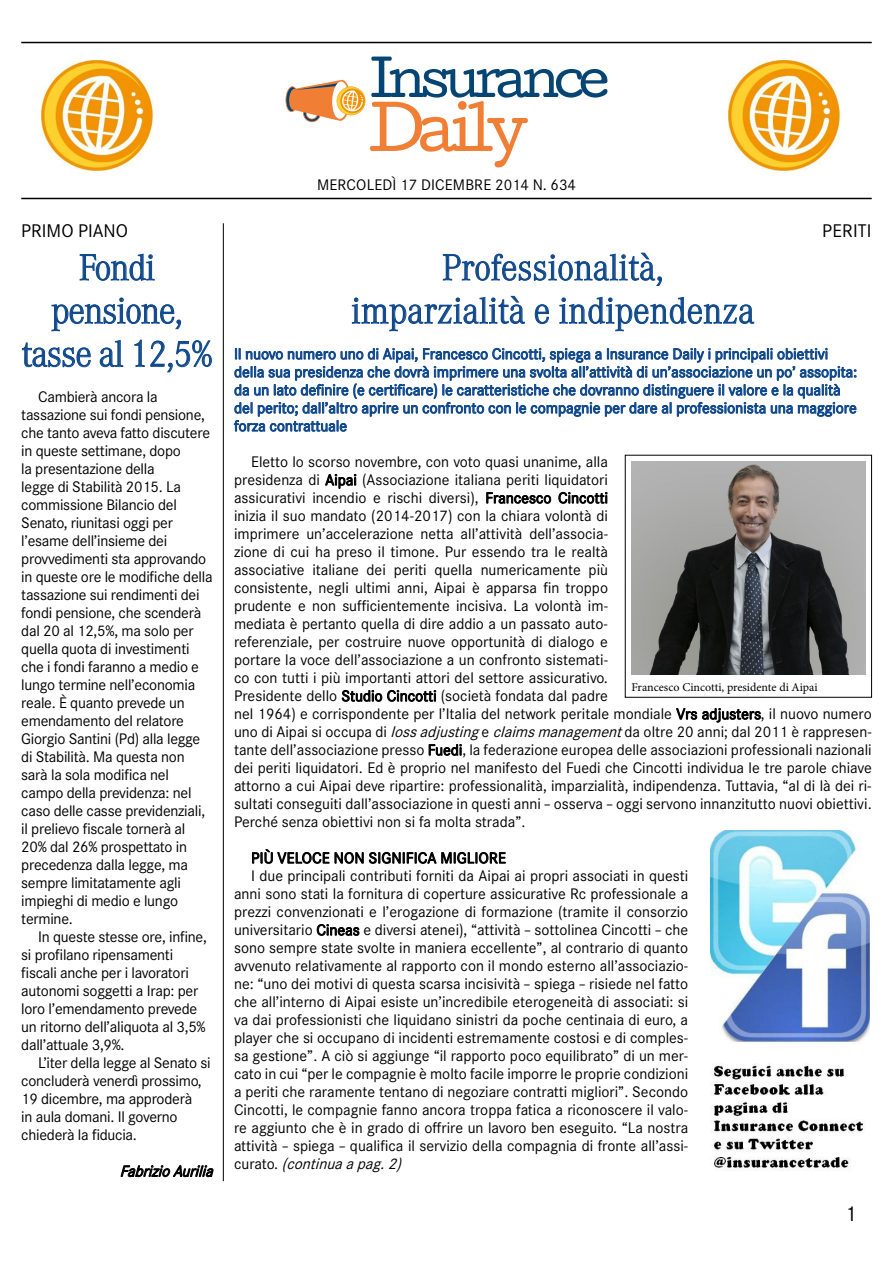
<style>
.page{position:relative;width:893px;height:1263px;background:#fff}
.page>*{position:absolute;margin:0;border:0;box-sizing:border-box;transform-origin:0 0}
.t1{font:300 36px/43.2px "Corporate A";color:#0f488c;text-align:center;scale:.95 1}
.t2{font:300 36px/43.2px "Corporate A";letter-spacing:-.025em;color:#0f488c;text-align:center;scale:.95 1}
.t3{font:21px "Corporate S";color:#000}
.t4{font:18px "Corporate S";color:#000}
.t5{font:15px/18px "Corporate S";color:#000}
.t6{font:15px/18px "Corporate S";color:#0f488c}
.t7{font:italic 15px "Corporate S";color:#000}
.t8{font:12px "Minion Pro";color:#000}
.s1{font-style:italic}
.s2{font-style:normal}
</style>
<div class="page">
<svg style="left:285px;top:57px;width:322px;height:110px"></svg>
<hr style="left:21px;top:42px;width:851px;height:1px;background:#000">
<hr style="left:21px;top:198px;width:851px;height:1px;background:#000">
<img style="left:42px;top:60px;width:112px;height:110px">
<img style="left:728px;top:60px;width:112px;height:110px">
<svg style="left:79px;top:253px;width:76px;height:28px"></svg>
<svg style="left:51px;top:297px;width:130px;height:35px"></svg>
<svg style="left:22px;top:342px;width:69px;height:26px"></svg>
<svg style="left:99px;top:340px;width:25px;height:27px"></svg>
<svg style="left:134px;top:339px;width:78px;height:34px"></svg>
<svg style="left:120px;top:1165px;width:94px;height:12px"></svg>
<hr style="left:223px;top:223px;width:1px;height:958px;background:#000">
<svg style="left:443px;top:252px;width:219px;height:34px"></svg>
<svg style="left:352px;top:295px;width:173px;height:37px"></svg>
<svg style="left:535px;top:304px;width:14px;height:20px"></svg>
<svg style="left:559px;top:296px;width:195px;height:36px"></svg>
<svg style="left:234px;top:347px;width:623px;height:85px"></svg>
<svg style="left:325px;top:474px;width:32px;height:15px"></svg>
<svg style="left:486px;top:492px;width:65px;height:12px"></svg>
<svg style="left:558px;top:491px;width:50px;height:13px"></svg>
<svg style="left:341px;top:689px;width:96px;height:13px"></svg>
<svg style="left:676px;top:708px;width:85px;height:15px"></svg>
<svg style="left:428px;top:744px;width:34px;height:12px"></svg>
<svg style="left:252px;top:849px;width:254px;height:15px"></svg>
<svg style="left:316px;top:924px;width:44px;height:12px"></svg>
<img style="left:631px;top:461px;width:234px;height:213px">
<img style="left:710px;top:830px;width:159px;height:341px">
<p class="t4" style="left:21px;top:220px;width:108px">PRIMO PIANO</p>
<h1 class="t2" style="left:21px;top:246px;width:203px">Fondi pensione, tasse al 12,5%</h1>
<p class="t5" style="left:21px;top:388px;width:193px;text-indent:17px">Cambierà ancora la tassazione sui fondi pensione, che tanto aveva fatto discutere in queste settimane, dopo<br>la presentazione della<br>legge di Stabilità 2015. La commissione Bilancio del<br>Senato, riunitasi oggi per l’esame dell’insieme dei provvedimenti sta approvando in queste ore le modifiche della tassazione sui rendimenti dei fondi pensione, che scenderà dal 20 al 12,5%, ma solo per quella quota di investimenti che i fondi faranno a medio e lungo termine nell’economia reale. È quanto prevede un emendamento del relatore<br>Giorgio Santini (Pd) alla legge di Stabilità. Ma questa non sarà la sola modifica nel campo della previdenza: nel caso delle casse previdenziali, il prelievo fiscale tornerà al<br>20% dal 26% prospettato in precedenza dalla legge, ma sempre limitatamente agli impieghi di medio e lungo termine.</p>
<p class="t5" style="left:21px;top:928px;width:187px;text-indent:17px">In queste stesse ore, infine, si profilano ripensamenti fiscali anche per i lavoratori autonomi soggetti a Irap: per loro l’emendamento prevede un ritorno dell’aliquota al 3,5% dall’attuale 3,9%.</p>
<p class="t5" style="left:21px;top:1054px;width:191px;text-indent:17px">L’iter della legge al Senato si concluderà venerdì prossimo,<br>19 dicembre, ma approderà<br>in aula domani. Il governo chiederà la fiducia.</p>
<p class="t7" style="left:120px;top:1162px;width:99px">FabrizioAurilia</p>
<p class="t5" style="left:317px;top:176px;width:261px">MERCOLEDÌ 17 DICEMBRE 2014 N. 634</p>
<p class="t4" style="left:822px;top:220px;width:51px">PERITI</p>
<h1 class="t1" style="left:351px;top:246px;width:426px">Professionalità, imparzialità e indipendenza</h1>
<p class="t6" style="left:234px;top:345px;width:625px">Il nuovo numero uno di Aipai, Francesco Cincotti, spiega a Insurance Daily i principali obiettivi della sua presidenza che dovrà imprimere una svolta all’attività di un’associazione un po’ assopita: da un lato definire (e certificare) le caratteristiche che dovranno distinguere il valore e la qualità del perito; dall’altro aprire un confronto con le compagnie per dare al professionista una maggiore forza contrattuale</p>
<p class="t5" style="left:234px;top:453px;width:639px;text-indent:17px">Eletto lo scorso novembre, con voto quasi unanime, alla<br>presidenza di Aipai (Associazione italiana periti liquidatori<br>assicurativi incendio e rischi diversi), Francesco Cincotti<br>inizia il suo mandato (2014-2017) con la chiara volontà di<br>imprimere un’accelerazione netta all’attività dell’associa-<br>zione di cui ha preso il timone. Pur essendo tra le realtà<br>associative italiane dei periti quella numericamente più<br>consistente, negli ultimi anni, Aipai è apparsa fin troppo<br>prudente e non sufficientemente incisiva. La volontà im-<br>mediata è pertanto quella di dire addio a un passato auto-<br>referenziale, per costruire nuove opportunità di dialogo e<br>portare la voce dell’associazione a un confronto sistemati-<br>co con tutti i più importanti attori del settore assicurativo.<br>Presidente dello Studio Cincotti (società fondata dal padre<br>nel 1964) e corrispondente per l’Italia del network peritale mondiale Vrs adjusters, il nuovo numero uno di Aipai si occupa di <span class="s1">lossadjusting</span>e <span class="s1">claimsmanagement</span>da oltre 20 anni; dal 2011 è rappresen&shy;tante dell’associazione presso Fuedi, la federazione europea delle associazioni professionali nazionali dei periti liquidatori. Ed è proprio nel manifesto del Fuedi che Cincotti individua le tre parole chiave attorno a cui Aipai deve ripartire: professionalità, imparzialità, indipendenza. Tuttavia, “al di là dei ri&shy;sultati conseguiti dall’associazione in questi anni – osserva – oggi servono innanzitutto nuovi obiettivi.<br>Perché senza obiettivi non si fa molta strada”.</p>
<p class="t5" style="left:251px;top:849px;width:256px">PIÙ VELOCE NON SIGNIFICA MIGLIORE</p>
<p class="t5" style="left:251px;top:867px;width:439px">I due principali contributi forniti da Aipai ai propri associati in questi</p>
<p class="t5" style="left:234px;top:885px;width:456px">anni sono stati la fornitura di coperture assicurative Rc professionale a</p>
<p class="t5" style="left:234px;top:903px;width:456px">prezzi convenzionati e l’erogazione di formazione (tramite il consorzio</p>
<p class="t5" style="left:234px;top:921px;width:456px">universitario Cineas e diversi atenei), “attività – sottolinea Cincotti – che</p>
<p class="t5" style="left:234px;top:939px;width:456px">sono sempre state svolte in maniera eccellente”, al contrario di quanto</p>
<p class="t5" style="left:234px;top:957px;width:456px">avvenuto relativamente al rapporto con il mondo esterno all’associazio-</p>
<p class="t5" style="left:234px;top:975px;width:456px">ne: “uno dei motivi di questa scarsa incisività – spiega – risiede nel fatto</p>
<p class="t5" style="left:234px;top:993px;width:456px">che all’interno di Aipai esiste un’incredibile eterogeneità di associati: si</p>
<p class="t5" style="left:234px;top:1011px;width:456px">va dai professionisti che liquidano sinistri da poche centinaia di euro, a</p>
<p class="t5" style="left:234px;top:1029px;width:456px">player che si occupano di incidenti estremamente costosi e di comples-</p>
<p class="t5" style="left:234px;top:1047px;width:456px">sa gestione”. A ciò si aggiunge “il rapporto poco equilibrato” di un mer-</p>
<p class="t5" style="left:234px;top:1065px;width:456px">cato in cui “per le compagnie è molto facile imporre le proprie condizioni</p>
<p class="t5" style="left:234px;top:1083px;width:456px">a periti che raramente tentano di negoziare contratti migliori”. Secondo</p>
<p class="t5" style="left:234px;top:1101px;width:456px">Cincotti, le compagnie fanno ancora troppa fatica a riconoscere il valo-</p>
<p class="t5" style="left:234px;top:1119px;width:456px">re aggiunto che è in grado di offrire un lavoro ben eseguito. “La nostra</p>
<p class="t5" style="left:234px;top:1137px;width:456px">attività – spiega – qualifica il servizio della compagnia di fronte all’assi-</p>
<p class="t7" style="left:234px;top:1155px;width:173px"><span class="s2">c u r a t o .</span> (continuaapag.2)</p>
<p class="t8" style="left:631px;top:679px;width:188px">Francesco Cincotti, presidente di Aipai</p>
<h2 class="t3" style="left:845px;top:1201px;width:13px">1</h2>
</div>
